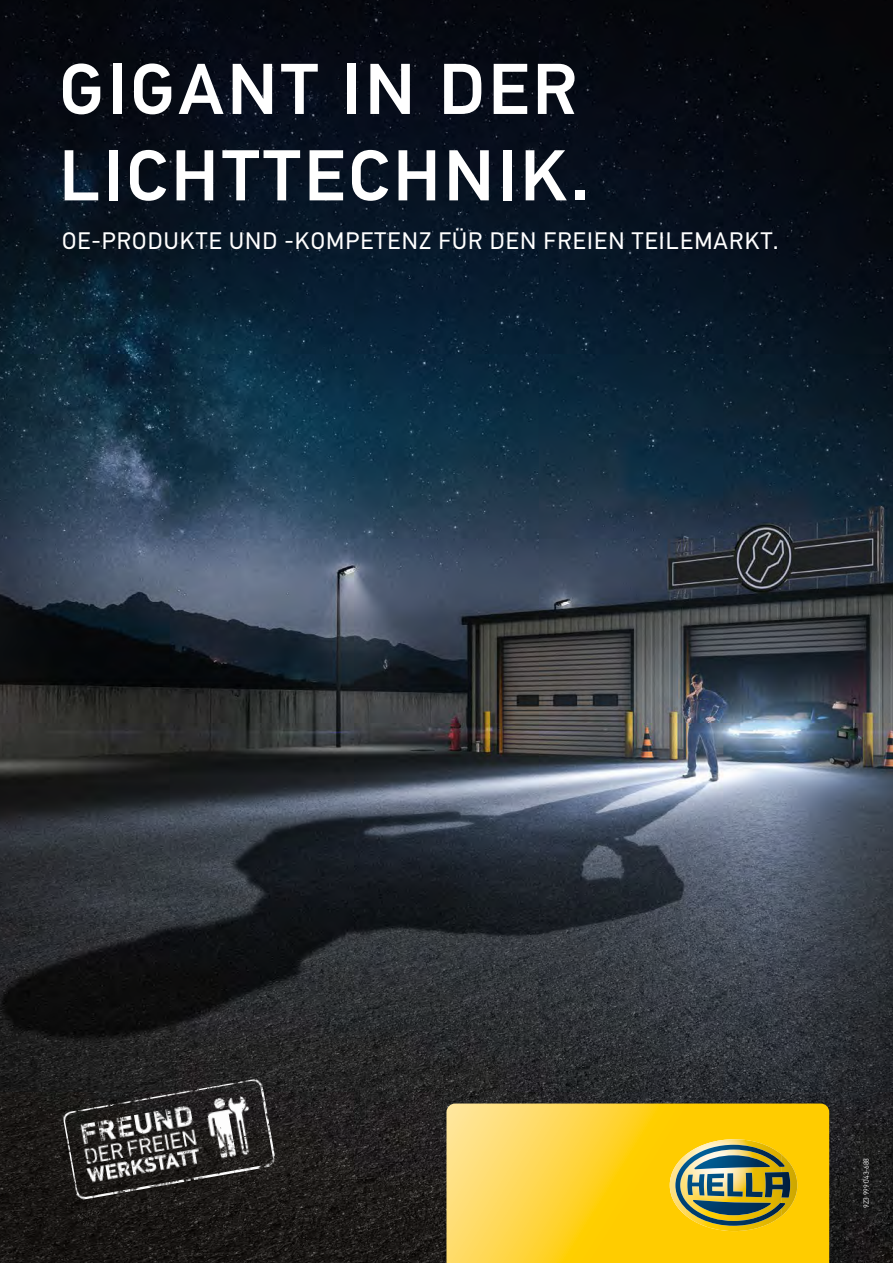
<style>
.page{position:relative;width:893px;height:1263px;background:#fff}
.page>*{position:absolute;margin:0;border:0;box-sizing:border-box;transform-origin:0 0}
.t1{font:500 72px/86.4px "Hella DIN Universal";letter-spacing:.05em;color:#fff}
.t2{font:24px "Hella DIN Universal";letter-spacing:.05em;color:#fff}
.t3{font:300 7.5px "Hella DIN Universal";color:#fff}
</style>
<div class="page">
<img style="left:0;top:0;width:893px;height:1263px">
<svg style="left:446px;top:1103px;width:383px;height:160px;background:#fdd12c"></svg>
<img style="left:781px;top:1139px;width:16px;height:92px">
<img style="left:738px;top:1226px;width:43px;height:5px">
<svg style="left:685px;top:1226px;width:53px;height:5px"></svg>
<img style="left:685px;top:1139px;width:96px;height:6px">
<img style="left:790px;top:1154px;width:7px;height:62px">
<img style="left:670px;top:1155px;width:5px;height:61px">
<img style="left:675px;top:1145px;width:115px;height:81px">
<img style="left:62px;top:1078px;width:215px;height:122px">
<p class="t1" style="left:59px;top:52px;width:531px">GIGANT IN DER<br>LICHTTECHNIK.</p>
<p class="t2" style="left:62px;top:226px;width:718px">OE-PRODUKTE UND -KOMPETENZ FÜR DEN FREIEN TEILEMARKT.</p>
<p class="t3" style="left:862px;top:1208px;width:51px;rotate:-90deg">9Z3 999 043-688</p>
</div>
